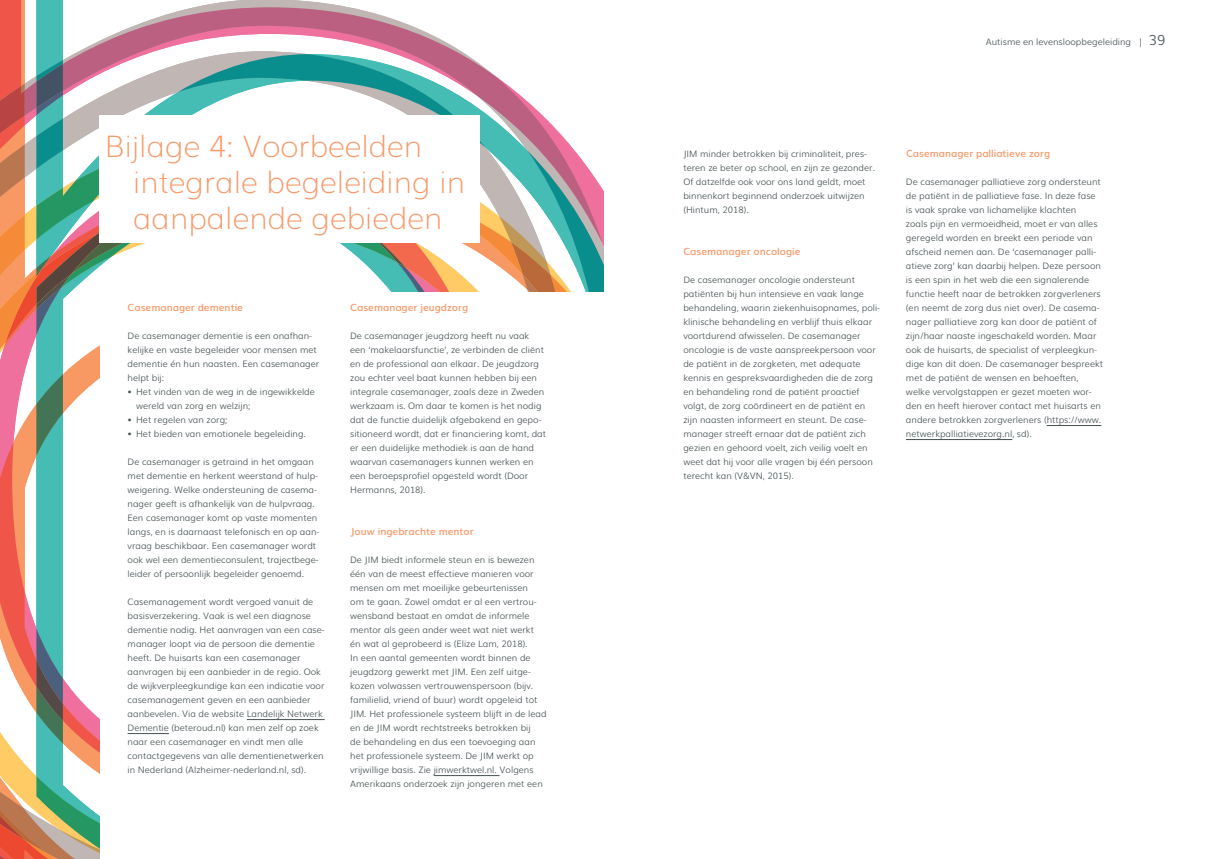
<style>
.page{position:relative;width:1208px;height:859px;background:#fff}
.page>*{position:absolute;margin:0;border:0;box-sizing:border-box;transform-origin:0 0}
.t1{font:200 30px/36px "Muli";color:#f89868}
.t2{font:600 10px "Muli";color:#f89868}
.t3{font:300 9px/14px "Muli";color:#445153}
.s1{font-size:14px}
</style>
<div class="page">
<svg style="left:0;top:0;width:604px;height:859px"></svg>
<div style="left:100px;top:292px;width:504px;height:567px;background:#fff"></div>
<div style="left:99px;top:116px;width:380px;height:127px;background:#fff"></div>
<hr style="left:247px;top:719px;width:78px;height:1px;background:#445153">
<hr style="left:128px;top:733px;width:41px;height:1px;background:#445153">
<hr style="left:434px;top:775px;width:65px;height:1px;background:#445153">
<hr style="left:1046px;top:425px;width:55px;height:1px;background:#445153">
<hr style="left:906px;top:439px;width:106px;height:1px;background:#445153">
<h1 class="t1" style="left:133px;top:126px;width:333px;text-indent:-28px">Bijlage 4: Voorbeelden integrale begeleiding in aanpalende gebieden</h1>
<p class="t2" style="left:128px;top:299px;width:117px">Casemanager dementie</p>
<p class="t3" style="left:128px;top:328px;width:193px">De casemanager dementie is een onafhan&shy;kelijke en vaste begeleider voor mensen met dementie én hun naasten. Een casemanager helpt bij:</p>
<p class="t3" style="left:136px;top:384px;width:180px;text-indent:-9px">• Het vinden van de weg in de ingewikkelde wereld van zorg en welzijn;</p>
<p class="t3" style="left:128px;top:412px;width:102px">• Het regelen van zorg;</p>
<p class="t3" style="left:128px;top:426px;width:180px">• Het bieden van emotionele begeleiding.</p>
<p class="t3" style="left:128px;top:454px;width:193px">De casemanager is getraind in het omgaan met dementie en herkent weerstand of hulp&shy;weigering. Welke ondersteuning de casema&shy;nager geeft is afhankelijk van de hulpvraag.<br>Een casemanager komt op vaste momenten langs, en is daarnaast telefonisch en op aan&shy;vraag beschikbaar. Een casemanager wordt ook wel een dementieconsulent, trajectbege&shy;leider of persoonlijk begeleider genoemd.</p>
<p class="t3" style="left:128px;top:594px;width:199px">Casemanagement wordt vergoed vanuit de basisverzekering. Vaak is wel een diagnose dementie nodig. Het aanvragen van een case&shy;manager loopt via de persoon die dementie heeft. De huisarts kan een casemanager aanvragen bij een aanbieder in de regio. Ook de wijkverpleegkundige kan een indicatie voor casemanagement geven en een aanbieder aanbevelen. Via de website Landelijk Netwerk Dementie (beteroud.nl) kan men zelf op zoek naar een casemanager en vindt men alle contactgegevens van alle dementienetwerken in Nederland (Alzheimer-nederland.nl, sd).</p>
<p class="t2" style="left:350px;top:299px;width:119px">Casemanager jeugdzorg</p>
<p class="t3" style="left:350px;top:328px;width:197px">De casemanager jeugdzorg heeft nu vaak een ‘makelaarsfunctie’, ze verbinden de cliënt en de professional aan elkaar. De jeugdzorg zou echter veel baat kunnen hebben bij een integrale casemanager, zoals deze in Zweden werkzaam is. Om daar te komen is het nodig dat de functie duidelijk afgebakend en gepo&shy;sitioneerd wordt, dat er financiering komt, dat er een duidelijke methodiek is aan de hand waarvan casemanagers kunnen werken en een beroepsprofiel opgesteld wordt (Door Hermanns, 2018).</p>
<p class="t2" style="left:350px;top:523px;width:125px">Jouw ingebrachte mentor</p>
<p class="t3" style="left:350px;top:552px;width:198px">De JIM biedt informele steun en is bewezen één van de meest effectieve manieren voor mensen om met moeilijke gebeurtenissen<br>om te gaan. Zowel omdat er al een vertrou&shy;wensband bestaat en omdat de informele mentor als geen ander weet wat niet werkt én wat al geprobeerd is (Elize Lam, 2018).<br>In een aantal gemeenten wordt binnen de jeugdzorg gewerkt met JIM. Een zelf uitge&shy;kozen volwassen vertrouwenspersoon (bijv. familielid, vriend of buur) wordt opgeleid tot JIM. Het professionele systeem blijft in de lead en de JIM wordt rechtstreeks betrokken bij<br>de behandeling en dus een toevoeging aan het professionele systeem. De JIM werkt op vrijwillige basis. Zie jimwerktwel.nl. Volgens Amerikaans onderzoek zijn jongeren met een</p>
<p class="t3" style="left:985px;top:34px;width:181px">Autisme en levensloopbegeleiding | <span class="s1">39</span></p>
<p class="t3" style="left:683px;top:146px;width:193px">JIM minder betrokken bij criminaliteit, pres&shy;teren ze beter op school, en zijn ze gezonder.<br>Of datzelfde ook voor ons land geldt, moet binnenkort beginnend onderzoek uitwijzen (Hintum, 2018).</p>
<p class="t2" style="left:683px;top:243px;width:119px">Casemanager oncologie</p>
<p class="t3" style="left:683px;top:272px;width:198px">De casemanager oncologie ondersteunt patiënten bij hun intensieve en vaak lange behandeling, waarin ziekenhuisopnames, poli&shy;klinische behandeling en verblijf thuis elkaar voortdurend afwisselen. De casemanager oncologie is de vaste aanspreekpersoon voor de patiënt in de zorgketen, met adequate kennis en gespreksvaardigheden die de zorg en behandeling rond de patiënt proactief volgt, de zorg coördineert en de patiënt en zijn naasten informeert en steunt. De case&shy;manager streeft ernaar dat de patiënt zich gezien en gehoord voelt, zich veilig voelt en weet dat hij voor alle vragen bij één persoon terecht kan (V&amp;VN, 2015).</p>
<p class="t2" style="left:906px;top:145px;width:146px">Casemanager palliatieve zorg</p>
<p class="t3" style="left:906px;top:174px;width:199px">De casemanager palliatieve zorg ondersteunt de patiënt in de palliatieve fase. In deze fase is vaak sprake van lichamelijke klachten<br>zoals pijn en vermoeidheid, moet er van alles geregeld worden en breekt een periode van afscheid nemen aan. De ‘casemanager palli&shy;atieve zorg’ kan daarbij helpen. Deze persoon is een spin in het web die een signalerende functie heeft naar de betrokken zorgverleners (en neemt de zorg dus niet over). De casema&shy;nager palliatieve zorg kan door de patiënt of zijn/haar naaste ingeschakeld worden. Maar ook de huisarts, de specialist of verpleegkun&shy;dige kan dit doen. De casemanager bespreekt met de patiënt de wensen en behoeften, welke vervolgstappen er gezet moeten wor&shy;den en heeft hierover contact met huisarts en andere betrokken zorgverleners (https://www. netwerkpalliatievezorg.nl, sd).</p>
</div>
